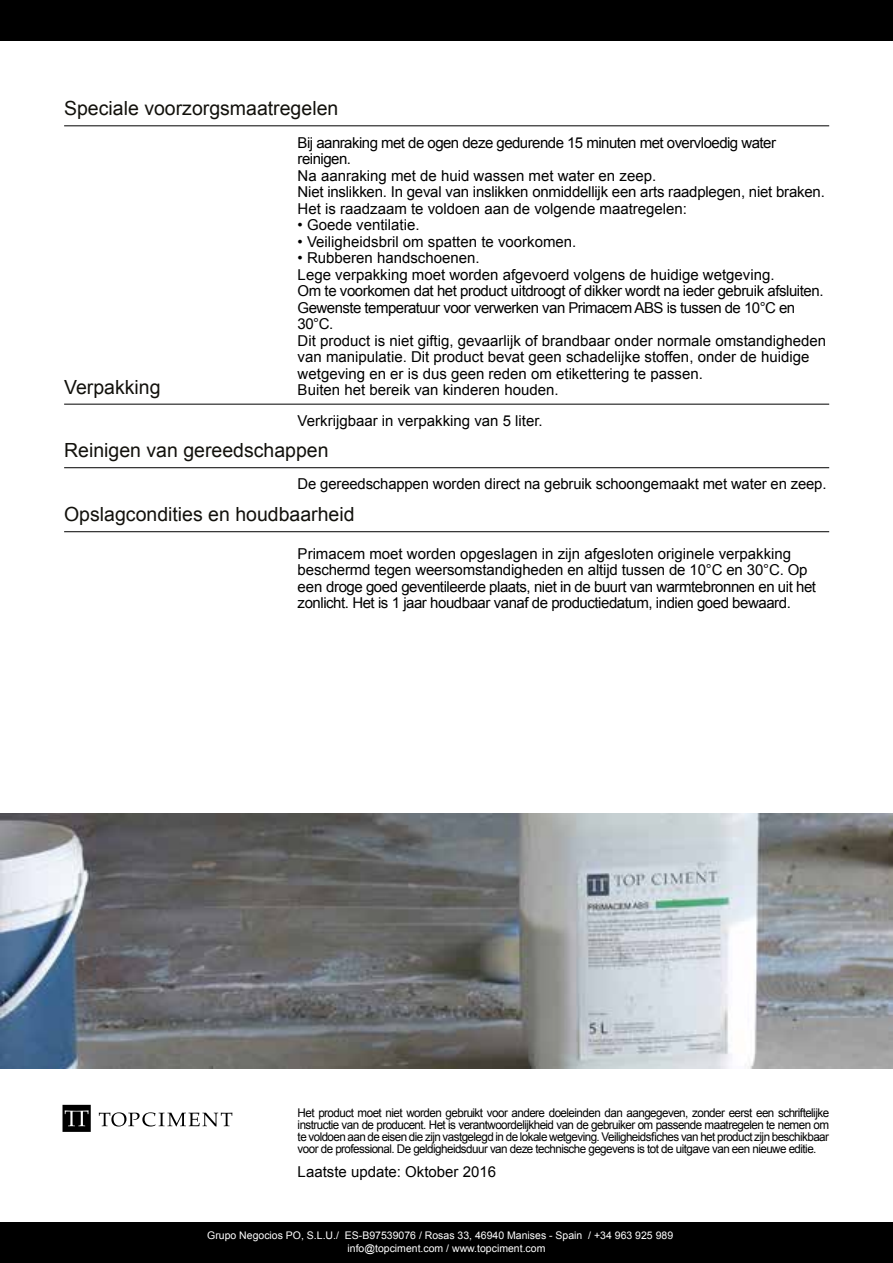
<style>
.page{position:relative;width:893px;height:1263px;background:#fff}
.page>*{position:absolute;margin:0;border:0;box-sizing:border-box;transform-origin:0 0}
.t1{font:19.5px "Arial";color:#12110c}
.t2{font:15px/16.5px "Arial";color:#000}
.t3{font:15px/16.5px "Arial";letter-spacing:-.03em;color:#000}
.t4{font:12px/12px "Arial";letter-spacing:-.045em;color:#000;text-align:justify}
.t5{font:10.5px "Arial";color:#fff}
</style>
<div class="page">
<div style="left:0;top:0;width:893px;height:41px;background:#000"></div>
<div style="left:1px;top:1222px;width:892px;height:41px;background:#000"></div>
<img style="left:0;top:813px;width:893px;height:255px">
<svg style="left:99px;top:1112px;width:133px;height:14px"></svg>
<svg style="left:63px;top:1105px;width:28px;height:27px"></svg>
<hr style="left:64px;top:125px;width:765px;height:1px;background:#000">
<hr style="left:64px;top:404px;width:765px;height:1px;background:#000">
<hr style="left:64px;top:467px;width:765px;height:1px;background:#000">
<hr style="left:64px;top:531px;width:765px;height:1px;background:#000">
<h1 class="t1" style="left:64px;top:96px;width:276px">Speciale voorzorgsmaatregelen</h1>
<h1 class="t1" style="left:64px;top:374px;width:98px">Verpakking</h1>
<p class="t2" style="left:298px;top:134px;width:529px">Bij aanraking met de ogen deze gedurende 15 minuten met overvloedig water reinigen.<br>Na aanraking met de huid wassen met water en zeep.<br>Niet inslikken. In geval van inslikken onmiddellijk een arts raadplegen, niet braken.<br>Het is raadzaam te voldoen aan de volgende maatregelen:</p>
<p class="t2" style="left:298px;top:217px;width:123px">• Goede ventilatie.</p>
<p class="t2" style="left:298px;top:233px;width:280px">• Veiligheidsbril om spatten te voorkomen.</p>
<p class="t2" style="left:298px;top:250px;width:530px">• Rubberen handschoenen.<br>Lege verpakking moet worden afgevoerd volgens de huidige wetgeving.<br>Om te voorkomen dat het product uitdroogt of dikker wordt na ieder gebruik afsluiten.<br>Gewenste temperatuur voor verwerken van Primacem ABS is tussen de 10°C en 30°C.<br>Dit product is niet giftig, gevaarlijk of brandbaar onder normale omstandigheden van manipulatie. Dit product bevat geen schadelijke stoffen, onder de huidige wetgeving en er is dus geen reden om etikettering te passen.<br>Buiten het bereik van kinderen houden.</p>
<p class="t2" style="left:298px;top:412px;width:247px">Verkrijgbaar in verpakking van 5 liter.</p>
<h1 class="t1" style="left:64px;top:438px;width:266px">Reinigen van gereedschappen</h1>
<p class="t2" style="left:298px;top:476px;width:530px">De gereedschappen worden direct na gebruik schoongemaakt met water en zeep.</p>
<h1 class="t1" style="left:64px;top:502px;width:292px">Opslagcondities en houdbaarheid</h1>
<p class="t3" style="left:298px;top:545px;width:520px">Primacem moet worden opgeslagen in zijn afgesloten originele verpakking beschermd tegen weersomstandigheden en altijd tussen de 10°C en 30°C. Op een droge goed geventileerde plaats, niet in de buurt van warmtebronnen en uit het zonlicht. Het is 1 jaar houdbaar vanaf de productiedatum, indien goed bewaard.</p>
<p class="t4" style="left:298px;top:1106px;width:533px">Het product moet niet worden gebruikt voor andere doeleinden dan aangegeven, zonder eerst een schriftelijke instructie van de producent. Het is verantwoordelijkheid van de gebruiker om passende maatregelen te nemen om te voldoen aan de eisen die zijn vastgelegd in de lokale wetgeving. Veiligheidsfiches van het product zijn beschikbaar voor de professional. De geldigheidsduur van deze technische gegevens is tot de uitgave van een nieuwe editie.</p>
<p class="t2" style="left:298px;top:1163px;width:200px">Laatste update: Oktober 2016</p>
<p class="t5" style="left:207px;top:1228px;width:468px">Grupo Negocios PO, S.L.U./ ES-B97539076 / Rosas 33, 46940 Manises - Spain / +34 963 925 989</p>
<p class="t5" style="left:347px;top:1241px;width:199px">info@topciment.com / www.topciment.com</p>
</div>
